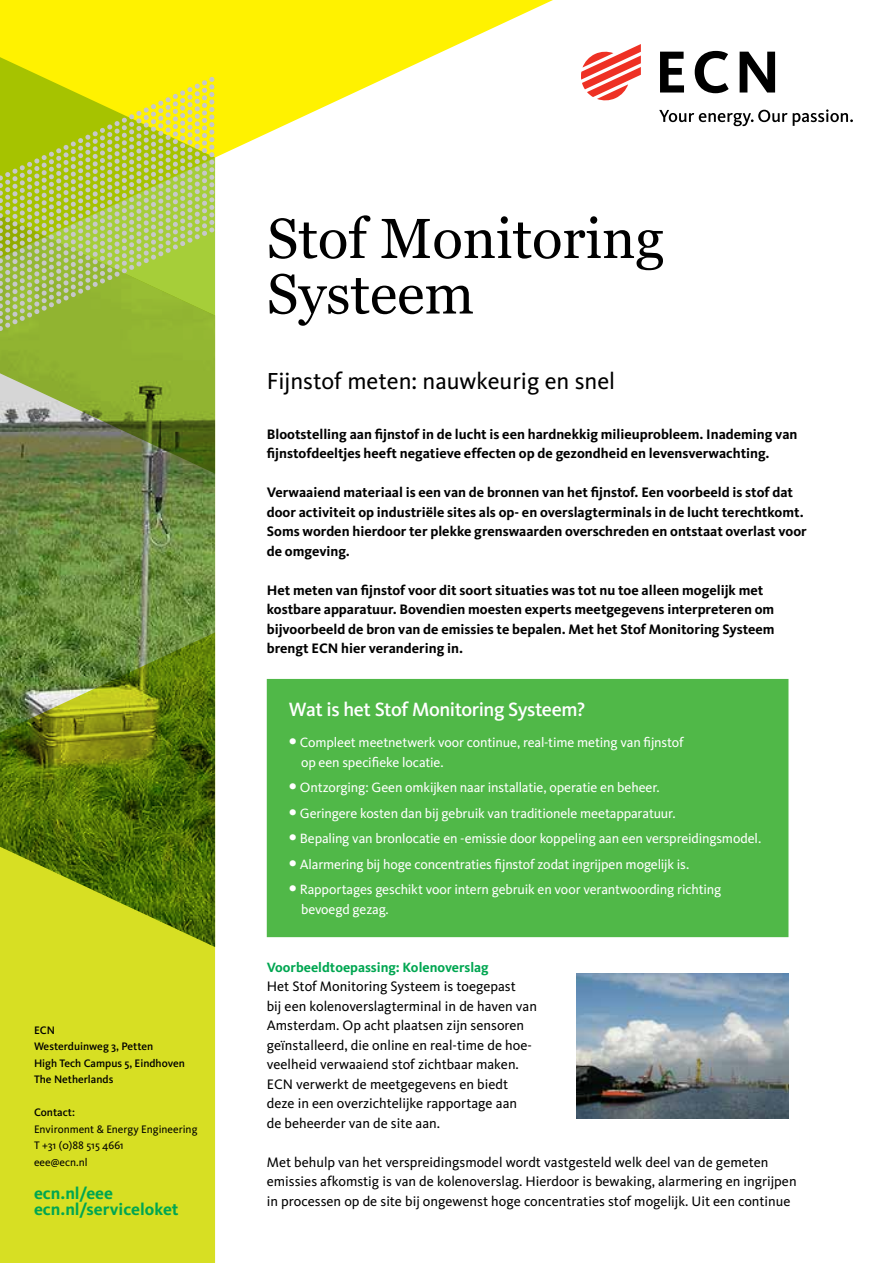
<style>
.page{position:relative;width:893px;height:1263px;background:#fff}
.page>*{position:absolute;margin:0;border:0;box-sizing:border-box;transform-origin:0 0}
.t1{font:56.4px/55.5px "Georgia";color:#000}
.t2{font:24px "Kievit";color:#000}
.t3{font:500 19.95px "Kievit";letter-spacing:-.025em;color:#fff}
.t4{font:700 17.25px/16.5px "Kievit";color:#00a651}
.t5{font:700 14.25px/19.5px "Kievit";color:#000}
.t6{font:14.25px/19.5px "Kievit";color:#000}
.t7{font:13.95px/19.5px "Kievit";letter-spacing:-.01em;color:#fff}
.t8{font:700 13.95px "Kievit";color:#00a651}
.t9{font:500 11.25px/16.5px "Kievit";color:#000}
.t10{font:11.25px/16.5px "Kievit";color:#000}
.s1{font-weight:500;font-size:19.95px}
</style>
<div class="page">
<div style="left:0;top:947px;width:215px;height:316px;background:#d7df23"></div>
<svg style="left:0;top:0;width:553px;height:258px"></svg>
<img style="left:0;top:474px;width:215px;height:473px">
<svg style="left:581px;top:44px;width:60px;height:57px"></svg>
<svg style="left:660px;top:52px;width:24px;height:41px"></svg>
<svg style="left:695px;top:51px;width:34px;height:42px"></svg>
<svg style="left:740px;top:52px;width:35px;height:41px"></svg>
<svg style="left:659px;top:110px;width:128px;height:16px"></svg>
<svg style="left:793px;top:109px;width:60px;height:17px"></svg>
<div style="left:267px;top:679px;width:521px;height:258px;background:#50b848"></div>
<svg style="left:0;top:51px;width:215px;height:423px;background:#94a737"></svg>
<svg style="left:0;top:77px;width:214px;height:254px;background:#b2c841"></svg>
<img style="left:577px;top:973px;width:211px;height:145px">
<p class="t9" style="left:34px;top:1021px;width:152px">ECN<br>Westerduinweg 3, Petten<br>High Tech Campus 5, Eindhoven<br>The Netherlands</p>
<p class="t9" style="left:34px;top:1104px;width:42px">Contact:</p>
<p class="t10" style="left:34px;top:1120px;width:165px">Environment &amp; Energy Engineering<br>T +31 (0)88 515 4661<br>eee@ecn.nl</p>
<p class="t4" style="left:34px;top:1184px;width:146px">ecn.nl/eee ecn.nl/serviceloket</p>
<h1 class="t1" style="left:267px;top:211px;width:399px">Stof Monitoring<br>Systeem</h1>
<h2 class="t2" style="left:267px;top:367px;width:350px">Fijnstof meten: nauwkeurig en snel</h2>
<p class="t5" style="left:267px;top:424px;width:532px">Blootstelling aan fijnstof in de lucht is een hardnekkig milieuprobleem. Inademing van fijnstofdeeltjes heeft negatieve effecten op de gezondheid en levensverwachting.</p>
<p class="t5" style="left:267px;top:483px;width:541px">Verwaaiend materiaal is een van de bronnen van het fijnstof. Een voorbeeld is stof dat door activiteit op industriële sites als op- en overslagterminals in de lucht terechtkomt.<br>Soms worden hierdoor ter plekke grenswaarden overschreden en ontstaat overlast voor de omgeving.</p>
<p class="t5" style="left:267px;top:580px;width:509px">Het meten van fijnstof voor dit soort situaties was tot nu toe alleen mogelijk met kostbare apparatuur. Bovendien moesten experts meetgegevens interpreteren om bijvoorbeeld de bron van de emissies te bepalen. Met het Stof Monitoring Systeem brengt ECN hier verandering in.</p>
<h3 class="t3" style="left:289px;top:697px;width:298px">Wat is het Stof Monitoring Systeem?</h3>
<p class="t7" style="left:301px;top:733px;width:384px;text-indent:-12px"><span class="s1">•</span> Compleet meetnetwerk voor continue, real-time meting van fijnstof op een specifieke locatie.</p>
<p class="t7" style="left:289px;top:778px;width:372px"><span class="s1">•</span> Ontzorging: Geen omkijken naar installatie, operatie en beheer.</p>
<p class="t7" style="left:289px;top:803px;width:388px"><span class="s1">•</span> Geringere kosten dan bij gebruik van traditionele meetapparatuur.</p>
<p class="t7" style="left:289px;top:829px;width:474px"><span class="s1">•</span> Bepaling van bronlocatie en -emissie door koppeling aan een verspreidingsmodel.</p>
<p class="t7" style="left:289px;top:854px;width:402px"><span class="s1">•</span> Alarmering bij hoge concentraties fijnstof zodat ingrijpen mogelijk is.</p>
<p class="t7" style="left:301px;top:880px;width:422px;text-indent:-12px"><span class="s1">•</span> Rapportages geschikt voor intern gebruik en voor verantwoording richting bevoegd gezag.</p>
<p class="t8" style="left:267px;top:958px;width:223px">Voorbeeldtoepassing: Kolenoverslag</p>
<p class="t6" style="left:267px;top:976px;width:272px">Het Stof Monitoring Systeem is toegepast<br>bij een kolenoverslagterminal in de haven van Amsterdam. Op acht plaatsen zijn sensoren geïnstalleerd, die online en real-time de hoe&shy;veelheid verwaaiend stof zichtbaar maken.<br>ECN verwerkt de meetgegevens en biedt deze in een overzichtelijke rapportage aan<br>de beheerder van de site aan.</p>
<p class="t6" style="left:267px;top:1152px;width:531px">Met behulp van het verspreidingsmodel wordt vastgesteld welk deel van de gemeten emissies afkomstig is van de kolenoverslag. Hierdoor is bewaking, alarmering en ingrijpen in processen op de site bij ongewenst hoge concentraties stof mogelijk. Uit een continue</p>
</div>
